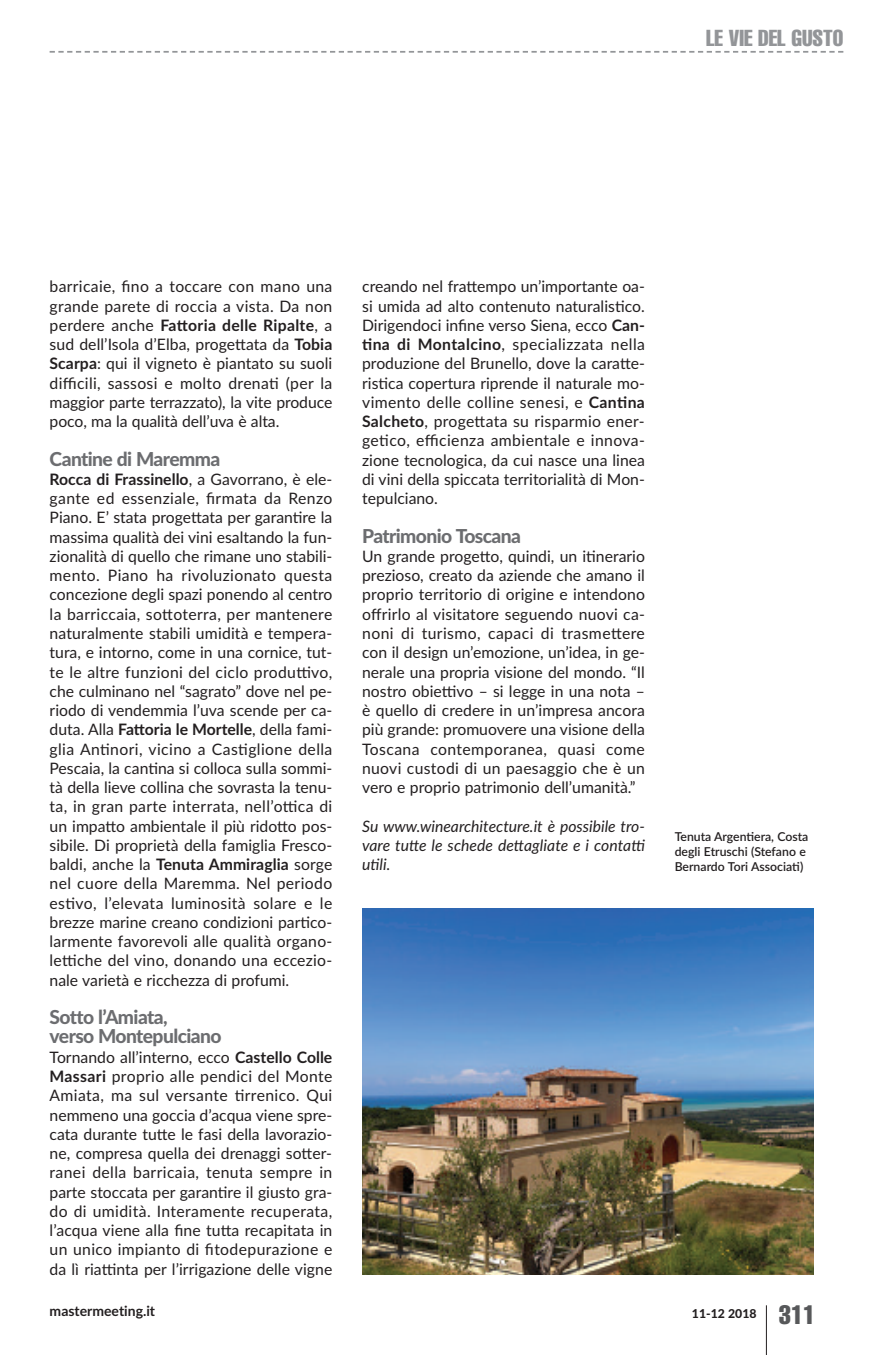
<style>
.page{position:relative;width:893px;height:1355px;background:#fff}
.page>*{position:absolute;margin:0;border:0;box-sizing:border-box;transform-origin:0 0}
.t1{font:extra-condensed 22.75px "Helvetica";color:#939598}
.t2{font:800 19.25px/19.2px "Lato";letter-spacing:-.03em;color:#6c6d70}
.t3{font:15.75px/19.2px "Lato";color:#231f20;text-align:justify}
.t4{font:italic 15.75px/19.2px "Lato";color:#231f20;text-align:justify}
.t5{font:700 14px "Lato";color:#231f20}
.t6{font:600 12.25px/14.9px "Lato";color:#231f20}
.t7{font:800 12.25px "Lato";color:#231f20}
.s1{font-weight:700}
.s2{font-family:"Helvetica";font-weight:400;font-stretch:extra-condensed;font-size:26.25px;color:#57585a}
</style>
<div class="page">
<hr style="left:766px;top:1305px;width:1px;height:49px;background:#231f20">
<svg style="left:50px;top:51px;width:793px;height:2px"></svg>
<img style="left:362px;top:908px;width:452px;height:366px">
<h1 class="t1" style="left:706px;top:30px;width:139px">LE VIE DEL GUSTO</h1>
<p class="t3" style="left:50px;top:277px;width:284px">barricaie, fino a toccare con mano una grande parete di roccia a vista. Da non perdere anche <span class="s1">Fattoria delle Ripalte</span>, a sud dell’Isola d’Elba, progettata da <span class="s1">Tobia Scarpa</span>: qui il vigneto è piantato su suoli difficili, sassosi e molto drenati (per la maggior parte terrazzato), la vite produce poco, ma la qualità dell’uva è alta.</p>
<p class="t2" style="left:50px;top:449px;width:172px">Cantine di Maremma</p>
<p class="t3" style="left:50px;top:470px;width:284px"><span class="s1">Rocca di Frassinello</span>, a Gavorrano, è ele&shy;gante ed essenziale, firmata da Renzo Piano. E’ stata progettata per garantire la massima qualità dei vini esaltando la fun&shy;zionalità di quello che rimane uno stabili&shy;mento. Piano ha rivoluzionato questa concezione degli spazi ponendo al centro la barriccaia, sottoterra, per mantenere naturalmente stabili umidità e tempera&shy;tura, e intorno, come in una cornice, tut&shy;te le altre funzioni del ciclo produttivo, che culminano nel “sagrato” dove nel pe&shy;riodo di vendemmia l’uva scende per ca&shy;duta. Alla <span class="s1">Fattoria le Mortelle</span>, della fami&shy;glia Antinori, vicino a Castiglione della Pescaia, la cantina si colloca sulla sommi&shy;tà della lieve collina che sovrasta la tenu&shy;ta, in gran parte interrata, nell’ottica di un impatto ambientale il più ridotto pos&shy;sibile. Di proprietà della famiglia Fresco&shy;baldi, anche la <span class="s1">Tenuta Ammiraglia</span> sorge nel cuore della Maremma. Nel periodo estivo, l’elevata luminosità solare e le brezze marine creano condizioni partico&shy;larmente favorevoli alle qualità organo&shy;lettiche del vino, donando una eccezio&shy;nale varietà e ricchezza di profumi.</p>
<p class="t2" style="left:50px;top:1007px;width:173px">Sotto l’Amiata,<br>verso Montepulciano</p>
<p class="t3" style="left:50px;top:1047px;width:284px">Tornando all’interno, ecco <span class="s1">Castello Colle Massari</span> proprio alle pendici del Monte Amiata, ma sul versante tirrenico. Qui nemmeno una goccia d’acqua viene spre&shy;cata durante tutte le fasi della lavorazio&shy;ne, compresa quella dei drenaggi sotter&shy;ranei della barricaia, tenuta sempre in parte stoccata per garantire il giusto gra&shy;do di umidità. Interamente recuperata, l’acqua viene alla fine tutta recapitata in un unico impianto di fitodepurazione e da lì riattinta per l’irrigazione delle vigne</p>
<p class="t3" style="left:362px;top:277px;width:284px">creando nel frattempo un’importante oa&shy;si umida ad alto contenuto naturalistico.<br>Dirigendoci infine verso Siena, ecco <span class="s1">Can&shy;tina di Montalcino</span>, specializzata nella produzione del Brunello, dove la caratte&shy;ristica copertura riprende il naturale mo&shy;vimento delle colline senesi, e <span class="s1">Cantina Salcheto</span>, progettata su risparmio ener&shy;getico, efficienza ambientale e innova&shy;zione tecnologica, da cui nasce una linea di vini della spiccata territorialità di Mon&shy;tepulciano.</p>
<p class="t2" style="left:362px;top:526px;width:160px">Patrimonio Toscana</p>
<p class="t3" style="left:362px;top:547px;width:284px">Un grande progetto, quindi, un itinerario prezioso, creato da aziende che amano il proprio territorio di origine e intendono offrirlo al visitatore seguendo nuovi ca&shy;noni di turismo, capaci di trasmettere con il design un’emozione, un’idea, in ge&shy;nerale una propria visione del mondo. “Il nostro obiettivo – si legge in una nota – è quello di credere in un’impresa ancora più grande: promuovere una visione della Toscana contemporanea, quasi come nuovi custodi di un paesaggio che è un vero e proprio patrimonio dell’umanità.”</p>
<p class="t4" style="left:362px;top:816px;width:284px">Su www.winearchitecture.it è possibile tro&shy;vare tutte le schede dettagliate e i contatti utili.</p>
<p class="t6" style="left:675px;top:829px;width:135px">Tenuta Argentiera, Costa degli Etruschi (Stefano e<br>Bernardo Tori Associati)</p>
<p class="t5" style="left:50px;top:1302px;width:107px">mastermeeting.it</p>
<p class="t7" style="left:692px;top:1306px;width:125px">11-12 2018 <span class="s2">311</span></p>
</div>
